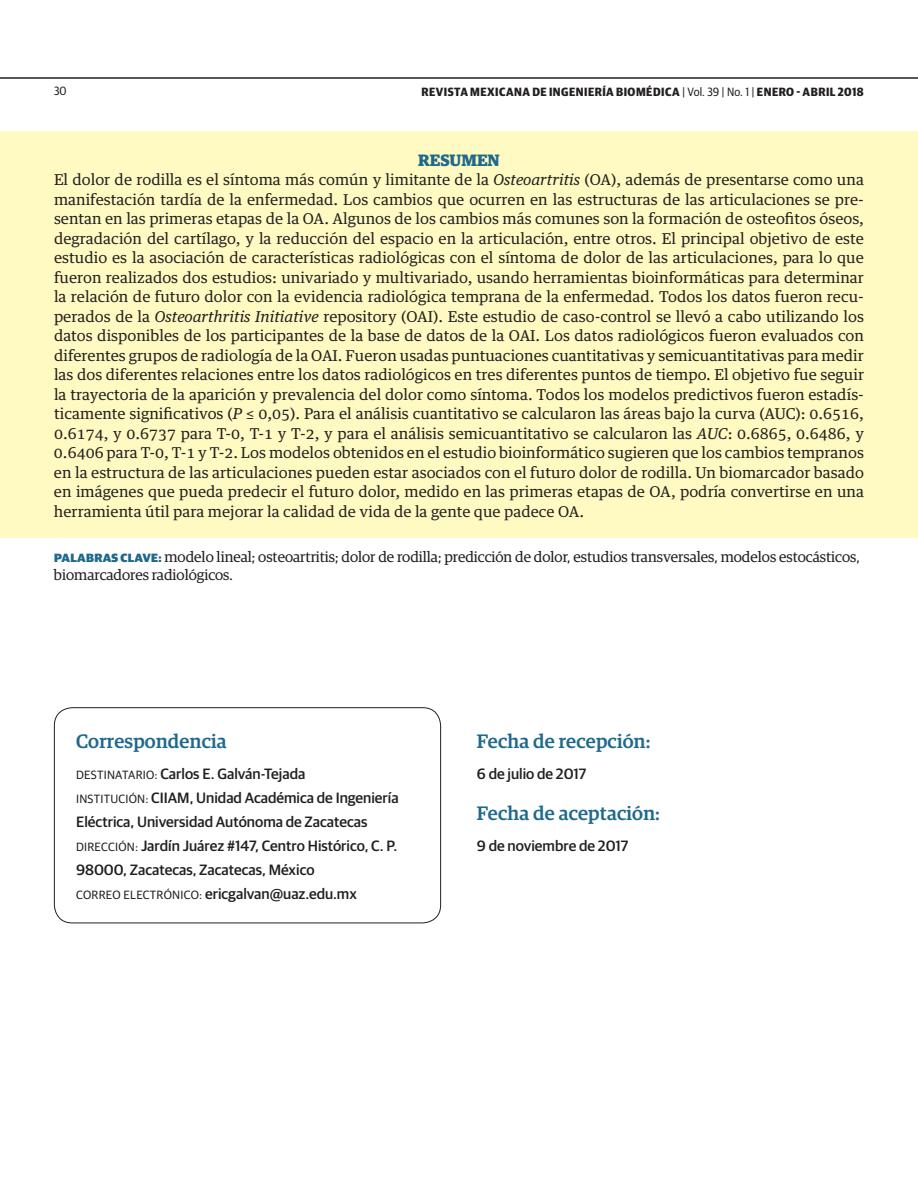
<style>
.page{position:relative;width:918px;height:1188px;background:#fff}
.page>*{position:absolute;margin:0;border:0;box-sizing:border-box;transform-origin:0 0}
.t1{font:500 19.5px "Guardian Egyp";letter-spacing:.01em;color:#1e698c}
.t2{font:700 16.5px "Guardian Egyp";color:#1e698c}
.t3{font:15px/19.5px "Guardian Egyptian Text";color:#231f20;text-align:justify}
.t4{font:500 15px/24px "Guardian Sans";color:#231f20}
.t5{font:15px/18px "Guardian Egyptian";color:#231f20}
.t6{font:700 12px "Guardian Sans Narrow";letter-spacing:.04em;color:#231f20}
.Texto{font:12px "Guardian Sans Narrow";color:#231f20}
.s1{font-weight:400}
.s2{font-style:italic}
.s3{font-family:"Guardian Sans";font-weight:900;font-size:12px;color:#1e698c}
.s4{font-weight:400;font-size:12px}
</style>
<div class="page">
<div style="left:54px;top:707px;width:387px;height:216px;border:1px solid #231f20;border-radius:18px"></div>
<div style="left:0;top:131px;width:918px;height:407px;background:#fffac1"></div>
<hr style="left:0;top:77px;width:918px;height:2px;background:#231f20">
<p class="Texto" style="left:54px;top:82px;width:14px">30</p>
<p class="t6" style="left:421px;top:83px;width:444px">REVISTA MEXICANA DE INGENIERÍA BIOMÉDICA <span class="s1">| Vol. 39 | No. 1 |</span> ENERO - ABRIL 2018</p>
<p class="Texto" style="left:54px;top:86px;width:7px">2</p>
<p class="t6" style="left:419px;top:86px;width:446px">REVISTA MEXICANA DE INGENIERÍA BIOMÉDICA <span class="s1">| Vol. 39 | No. 1 |</span> ENERO - ABRIL 2018</p>
<p class="t2" style="left:418px;top:147px;width:83px">RESUMEN</p>
<p class="t3" style="left:54px;top:168px;width:812px">El dolor de rodilla es el síntoma más común y limitante de la <span class="s2">Osteoartritis</span> (OA), además de presentarse como una manifestación tardía de la enfermedad. Los cambios que ocurren en las estructuras de las articulaciones se pre&shy;sentan en las primeras etapas de la OA. Algunos de los cambios más comunes son la formación de osteofitos óseos, degradación del cartílago, y la reducción del espacio en la articulación, entre otros. El principal objetivo de este estudio es la asociación de características radiológicas con el síntoma de dolor de las articulaciones, para lo que fueron realizados dos estudios: univariado y multivariado, usando herramientas bioinformáticas para determinar la relación de futuro dolor con la evidencia radiológica temprana de la enfermedad. Todos los datos fueron recu&shy;perados de la <span class="s2">Osteoarthritis Initiative</span> repository (OAI). Este estudio de caso-control se llevó a cabo utilizando los datos disponibles de los participantes de la base de datos de la OAI. Los datos radiológicos fueron evaluados con diferentes grupos de radiología de la OAI. Fueron usadas puntuaciones cuantitativas y semicuantitativas para medir las dos diferentes relaciones entre los datos radiológicos en tres diferentes puntos de tiempo. El objetivo fue seguir la trayectoria de la aparición y prevalencia del dolor como síntoma. Todos los modelos predictivos fueron estadís&shy;ticamente significativos (<span class="s2">P</span> ≤ 0,05). Para el análisis cuantitativo se calcularon las áreas bajo la curva (AUC): 0.6516, 0.6174, y 0.6737 para T-0, T-1 y T-2, y para el análisis semicuantitativo se calcularon las <span class="s2">AUC</span>: 0.6865, 0.6486, y 0.6406 para T-0, T-1 y T-2. Los modelos obtenidos en el estudio bioinformático sugieren que los cambios tempranos en la estructura de las articulaciones pueden estar asociados con el futuro dolor de rodilla. Un biomarcador basado en imágenes que pueda predecir el futuro dolor, medido en las primeras etapas de OA, podría convertirse en una herramienta útil para mejorar la calidad de vida de la gente que padece OA.</p>
<p class="t5" style="left:54px;top:547px;width:807px"><span class="s3">PALABRAS CLAVE:</span> modelo lineal; osteoartritis; dolor de rodilla; predicción de dolor, estudios transversales, modelos estocásticos, biomarcadores radiológicos.</p>
<p class="t1" style="left:76px;top:727px;width:152px">Correspondencia</p>
<p class="t4" style="left:76px;top:761px;width:324px"><span class="s4">DESTINATARIO:</span> Carlos E. Galván-Tejada<br><span class="s4">INSTITUCIÓN:</span> CIIAM, Unidad Académica de Ingeniería Eléctrica, Universidad Autónoma de Zacatecas <span class="s4">DIRECCIÓN:</span> Jardín Juárez #147, Centro Histórico, C. P.<br>98000, Zacatecas, Zacatecas, México<br><span class="s4">CORREO ELECTRÓNICO:</span> ericgalvan@uaz.edu.mx</p>
<p class="t1" style="left:477px;top:727px;width:175px">Fecha de recepción:</p>
<p class="t4" style="left:477px;top:761px;width:111px">6 de julio de 2017</p>
<p class="t1" style="left:477px;top:799px;width:184px">Fecha de aceptación:</p>
<p class="t4" style="left:477px;top:833px;width:153px">9 de noviembre de 2017</p>
</div>
